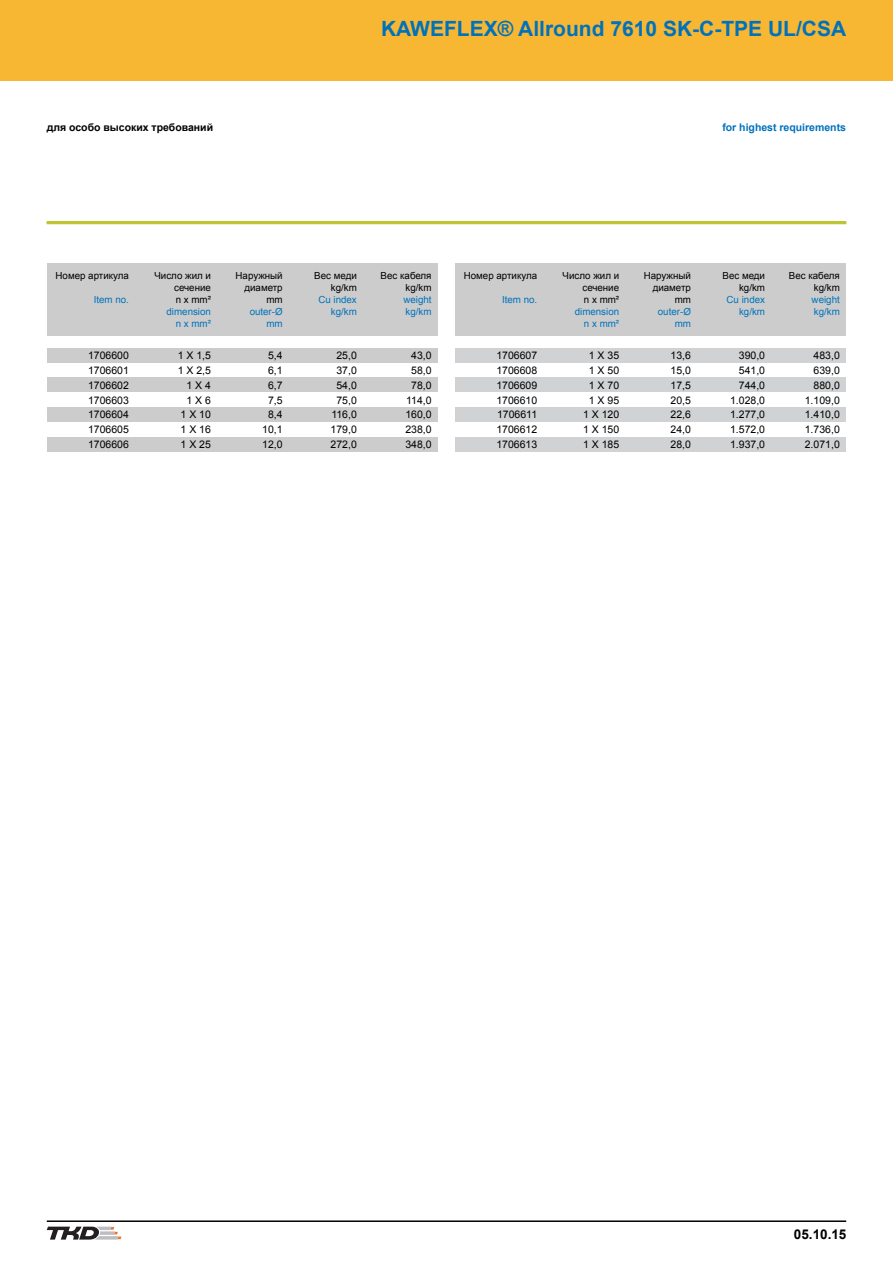
<style>
.page{position:relative;width:893px;height:1263px;background:#fff}
.page>*{position:absolute;margin:0;border:0;box-sizing:border-box;transform-origin:0 0}
.t1{font:700 21px "Arial";color:#0072bc}
.t2{font:700 13.5px "Arial";color:#000}
.t3{font:10.5px "Arial";color:#000}
.t4{font:700 10.5px "Arial";color:#000}
.t5{font:700 10.5px "Arial";color:#0072bc}
.t6{font:9.75px/12px "Arial";color:#000;text-align:right}
.t7{font:9.75px/12px "Arial";color:#0072bc;text-align:right}
</style>
<div class="page">
<div style="left:0;top:0;width:893px;height:81px;background:#f8b732"></div>
<svg style="left:47px;top:1226px;width:74px;height:13px"></svg>
<hr style="left:47px;top:1220px;width:799px;height:2px;background:#000">
<div style="left:47px;top:264px;width:88px;height:72px;background:#ccc"></div>
<div style="left:135px;top:264px;width:82px;height:72px;background:#ccc"></div>
<div style="left:217px;top:264px;width:72px;height:72px;background:#ccc"></div>
<div style="left:289px;top:264px;width:74px;height:72px;background:#ccc"></div>
<div style="left:363px;top:264px;width:75px;height:72px;background:#ccc"></div>
<div style="left:47px;top:348px;width:88px;height:15px;background:#ccc"></div>
<div style="left:135px;top:348px;width:82px;height:15px;background:#ccc"></div>
<div style="left:217px;top:348px;width:72px;height:15px;background:#ccc"></div>
<div style="left:289px;top:348px;width:74px;height:15px;background:#ccc"></div>
<div style="left:363px;top:348px;width:75px;height:15px;background:#ccc"></div>
<div style="left:47px;top:377px;width:88px;height:15px;background:#ccc"></div>
<div style="left:135px;top:377px;width:82px;height:15px;background:#ccc"></div>
<div style="left:217px;top:377px;width:72px;height:15px;background:#ccc"></div>
<div style="left:289px;top:377px;width:74px;height:15px;background:#ccc"></div>
<div style="left:363px;top:377px;width:75px;height:15px;background:#ccc"></div>
<div style="left:47px;top:407px;width:88px;height:15px;background:#ccc"></div>
<div style="left:135px;top:407px;width:82px;height:15px;background:#ccc"></div>
<div style="left:217px;top:407px;width:72px;height:15px;background:#ccc"></div>
<div style="left:289px;top:407px;width:74px;height:15px;background:#ccc"></div>
<div style="left:363px;top:407px;width:75px;height:15px;background:#ccc"></div>
<div style="left:47px;top:437px;width:88px;height:15px;background:#ccc"></div>
<div style="left:135px;top:437px;width:82px;height:15px;background:#ccc"></div>
<div style="left:217px;top:437px;width:72px;height:15px;background:#ccc"></div>
<div style="left:289px;top:437px;width:74px;height:15px;background:#ccc"></div>
<div style="left:363px;top:437px;width:75px;height:15px;background:#ccc"></div>
<hr style="left:47px;top:221px;width:799px;height:3px;background:#bdc531">
<div style="left:455px;top:264px;width:89px;height:72px;background:#ccc"></div>
<div style="left:544px;top:264px;width:82px;height:72px;background:#ccc"></div>
<div style="left:626px;top:264px;width:71px;height:72px;background:#ccc"></div>
<div style="left:697px;top:264px;width:74px;height:72px;background:#ccc"></div>
<div style="left:771px;top:264px;width:75px;height:72px;background:#ccc"></div>
<div style="left:455px;top:348px;width:89px;height:15px;background:#d1d2d4"></div>
<div style="left:544px;top:348px;width:82px;height:15px;background:#d1d2d4"></div>
<div style="left:626px;top:348px;width:71px;height:15px;background:#d1d2d4"></div>
<div style="left:697px;top:348px;width:74px;height:15px;background:#d1d2d4"></div>
<div style="left:771px;top:348px;width:75px;height:15px;background:#d1d2d4"></div>
<div style="left:455px;top:377px;width:89px;height:15px;background:#d1d2d4"></div>
<div style="left:544px;top:377px;width:82px;height:15px;background:#d1d2d4"></div>
<div style="left:626px;top:377px;width:71px;height:15px;background:#d1d2d4"></div>
<div style="left:697px;top:377px;width:74px;height:15px;background:#d1d2d4"></div>
<div style="left:771px;top:377px;width:75px;height:15px;background:#d1d2d4"></div>
<div style="left:455px;top:407px;width:89px;height:15px;background:#d1d2d4"></div>
<div style="left:544px;top:407px;width:82px;height:15px;background:#d1d2d4"></div>
<div style="left:626px;top:407px;width:71px;height:15px;background:#d1d2d4"></div>
<div style="left:697px;top:407px;width:74px;height:15px;background:#d1d2d4"></div>
<div style="left:771px;top:407px;width:75px;height:15px;background:#d1d2d4"></div>
<div style="left:455px;top:437px;width:89px;height:15px;background:#d1d2d4"></div>
<div style="left:544px;top:437px;width:82px;height:15px;background:#d1d2d4"></div>
<div style="left:626px;top:437px;width:71px;height:15px;background:#d1d2d4"></div>
<div style="left:697px;top:437px;width:74px;height:15px;background:#d1d2d4"></div>
<div style="left:771px;top:437px;width:75px;height:15px;background:#d1d2d4"></div>
<h1 class="t1" style="left:381px;top:20px;width:467px">KAWEFLEX® Allround 7610 SK-C-TPE UL/CSA</h1>
<p class="t4" style="left:47px;top:123px;width:168px">для особо высоких требований</p>
<p class="t5" style="left:722px;top:123px;width:125px">for highest requirements</p>
<p class="t6" style="left:56px;top:271px;width:75px">Номер артикула</p>
<p class="t7" style="left:94px;top:295px;width:37px">Item no.</p>
<p class="t6" style="left:174px;top:271px;width:38px;text-align:justify;text-indent:-20px">Число жил и сечение n x mm²</p>
<p class="t7" style="left:167px;top:307px;width:46px">dimension n x mm²</p>
<p class="t6" style="left:236px;top:271px;width:49px">Наружный диаметр mm</p>
<p class="t7" style="left:250px;top:307px;width:35px">outer-Ø mm</p>
<p class="t6" style="left:314px;top:271px;width:44px">Вес меди kg/km</p>
<p class="t7" style="left:318px;top:295px;width:40px">Cu index kg/km</p>
<p class="t6" style="left:381px;top:271px;width:52px">Вес кабеля kg/km</p>
<p class="t7" style="left:403px;top:295px;width:30px;text-align:left">weight kg/km</p>
<p class="t3" style="left:88px;top:351px;width:42px">1706600</p>
<p class="t3" style="left:178px;top:351px;width:35px">1 X 1,5</p>
<p class="t3" style="left:268px;top:351px;width:16px">5,4</p>
<p class="t3" style="left:336px;top:351px;width:22px">25,0</p>
<p class="t3" style="left:411px;top:351px;width:22px">43,0</p>
<p class="t3" style="left:88px;top:366px;width:42px">1706601</p>
<p class="t3" style="left:178px;top:366px;width:35px">1 X 2,5</p>
<p class="t3" style="left:268px;top:366px;width:16px">6,1</p>
<p class="t3" style="left:336px;top:366px;width:22px">37,0</p>
<p class="t3" style="left:411px;top:366px;width:22px">58,0</p>
<p class="t3" style="left:88px;top:381px;width:42px">1706602</p>
<p class="t3" style="left:186px;top:381px;width:26px">1 X 4</p>
<p class="t3" style="left:268px;top:381px;width:16px">6,7</p>
<p class="t3" style="left:336px;top:381px;width:22px">54,0</p>
<p class="t3" style="left:411px;top:381px;width:22px">78,0</p>
<p class="t3" style="left:88px;top:396px;width:42px">1706603</p>
<p class="t3" style="left:186px;top:396px;width:26px">1 X 6</p>
<p class="t3" style="left:268px;top:396px;width:16px">7,5</p>
<p class="t3" style="left:336px;top:396px;width:22px">75,0</p>
<p class="t3" style="left:406px;top:396px;width:27px">114,0</p>
<p class="t3" style="left:88px;top:411px;width:42px">1706604</p>
<p class="t3" style="left:181px;top:411px;width:32px">1 X 10</p>
<p class="t3" style="left:268px;top:411px;width:16px">8,4</p>
<p class="t3" style="left:331px;top:411px;width:27px">116,0</p>
<p class="t3" style="left:405px;top:411px;width:28px">160,0</p>
<p class="t3" style="left:88px;top:426px;width:42px">1706605</p>
<p class="t3" style="left:181px;top:426px;width:32px">1 X 16</p>
<p class="t3" style="left:262px;top:426px;width:22px">10,1</p>
<p class="t3" style="left:331px;top:426px;width:28px">179,0</p>
<p class="t3" style="left:405px;top:426px;width:28px">238,0</p>
<p class="t3" style="left:88px;top:441px;width:42px">1706606</p>
<p class="t3" style="left:181px;top:441px;width:32px">1 X 25</p>
<p class="t3" style="left:262px;top:441px;width:22px">12,0</p>
<p class="t3" style="left:331px;top:441px;width:28px">272,0</p>
<p class="t3" style="left:405px;top:441px;width:28px">348,0</p>
<p class="t6" style="left:464px;top:271px;width:75px">Номер артикула</p>
<p class="t7" style="left:502px;top:295px;width:37px">Item no.</p>
<p class="t6" style="left:582px;top:271px;width:38px;text-align:justify;text-indent:-20px">Число жил и сечение n x mm²</p>
<p class="t7" style="left:575px;top:307px;width:46px">dimension n x mm²</p>
<p class="t6" style="left:644px;top:271px;width:49px">Наружный диаметр mm</p>
<p class="t7" style="left:658px;top:307px;width:35px">outer-Ø mm</p>
<p class="t6" style="left:722px;top:271px;width:44px">Вес меди kg/km</p>
<p class="t7" style="left:727px;top:295px;width:40px">Cu index kg/km</p>
<p class="t6" style="left:789px;top:271px;width:52px">Вес кабеля kg/km</p>
<p class="t7" style="left:812px;top:295px;width:30px;text-align:left">weight kg/km</p>
<p class="t3" style="left:496px;top:351px;width:42px">1706607</p>
<p class="t3" style="left:589px;top:351px;width:32px">1 X 35</p>
<p class="t3" style="left:670px;top:351px;width:22px">13,6</p>
<p class="t3" style="left:739px;top:351px;width:28px">390,0</p>
<p class="t3" style="left:813px;top:351px;width:28px">483,0</p>
<p class="t3" style="left:496px;top:366px;width:42px">1706608</p>
<p class="t3" style="left:589px;top:366px;width:32px">1 X 50</p>
<p class="t3" style="left:670px;top:366px;width:22px">15,0</p>
<p class="t3" style="left:739px;top:366px;width:28px">541,0</p>
<p class="t3" style="left:813px;top:366px;width:28px">639,0</p>
<p class="t3" style="left:496px;top:381px;width:42px">1706609</p>
<p class="t3" style="left:589px;top:381px;width:32px">1 X 70</p>
<p class="t3" style="left:670px;top:381px;width:22px">17,5</p>
<p class="t3" style="left:739px;top:381px;width:28px">744,0</p>
<p class="t3" style="left:813px;top:381px;width:28px">880,0</p>
<p class="t3" style="left:496px;top:396px;width:42px">1706610</p>
<p class="t3" style="left:589px;top:396px;width:32px">1 X 95</p>
<p class="t3" style="left:670px;top:396px;width:22px">20,5</p>
<p class="t3" style="left:730px;top:396px;width:37px">1.028,0</p>
<p class="t3" style="left:805px;top:396px;width:37px">1.109,0</p>
<p class="t3" style="left:497px;top:411px;width:42px">1706611</p>
<p class="t3" style="left:583px;top:411px;width:38px">1 X 120</p>
<p class="t3" style="left:670px;top:411px;width:22px">22,6</p>
<p class="t3" style="left:730px;top:411px;width:37px">1.277,0</p>
<p class="t3" style="left:805px;top:411px;width:37px">1.410,0</p>
<p class="t3" style="left:496px;top:426px;width:42px">1706612</p>
<p class="t3" style="left:583px;top:426px;width:38px">1 X 150</p>
<p class="t3" style="left:670px;top:426px;width:22px">24,0</p>
<p class="t3" style="left:730px;top:426px;width:37px">1.572,0</p>
<p class="t3" style="left:805px;top:426px;width:37px">1.736,0</p>
<p class="t3" style="left:496px;top:441px;width:42px">1706613</p>
<p class="t3" style="left:583px;top:441px;width:38px">1 X 185</p>
<p class="t3" style="left:670px;top:441px;width:22px">28,0</p>
<p class="t3" style="left:730px;top:441px;width:37px">1.937,0</p>
<p class="t3" style="left:805px;top:441px;width:37px">2.071,0</p>
<p class="t2" style="left:794px;top:1229px;width:54px">05.10.15</p>
</div>
